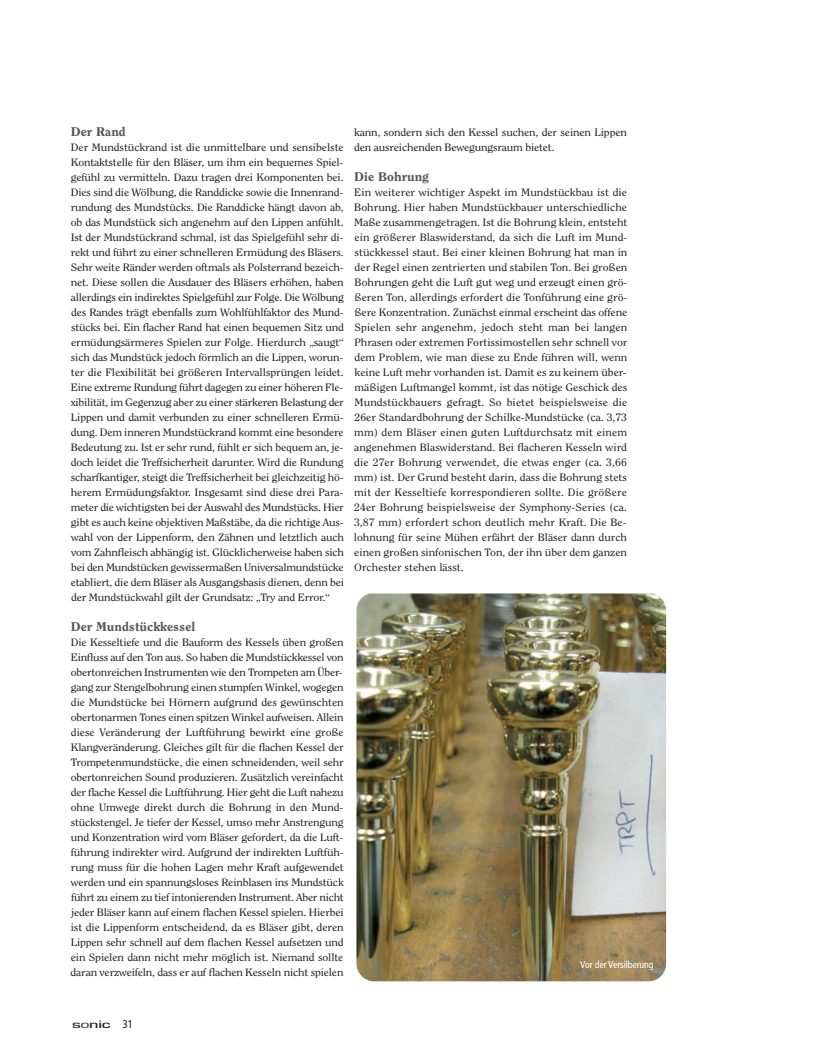
<style>
.page{position:relative;width:815px;height:1064px;background:#fff}
.page>*{position:absolute;margin:0;border:0;box-sizing:border-box;transform-origin:0 0}
.t1{font:800 12.5px "Clearface Std";color:#57585a;scale:1.1 1}
.t2{font:500 11.25px "Eurostile T";letter-spacing:-.02em;color:#231f20;scale:1.6 1}
.t3{font:10.62px/15px "Clearface Std";letter-spacing:-.015em;color:#231f20;text-align:justify;scale:1.1 1}
.t4{font:condensed 10px "Frutiger LT Std";letter-spacing:-.015em;color:#fff}
.s1{color:#57585a}
.s2{font-family:"Frutiger LT Std";font-weight:400;font-stretch:condensed}
</style>
<div class="page">
<img style="left:356px;top:593px;width:310px;height:388px">
<p class="t1" style="left:71px;top:126px;width:51px">Der Rand</p>
<p class="t3" style="left:71px;top:140px;width:250px">Der Mundstückrand ist die unmittelbare und sensibelste Kontaktstelle für den Bläser, um ihm ein bequemes Spiel&shy;gefühl zu vermitteln. Dazu tragen drei Komponenten bei.<br>Dies sind die Wölbung, die Randdicke sowie die Innenrand&shy;rundung des Mundstücks. Die Randdicke hängt davon ab, ob das Mundstück sich angenehm auf den Lippen anfühlt.<br>Ist der Mundstückrand schmal, ist das Spielgefühl sehr di&shy;rekt und führt zu einer schnelleren Ermüdung des Bläsers.<br>Sehr weite Ränder werden oftmals als Polsterrand bezeich&shy;net. Diese sollen die Ausdauer des Bläsers erhöhen, haben allerdings ein indirektes Spielgefühl zur Folge. Die Wölbung des Randes trägt ebenfalls zum Wohlfühlfaktor des Mund&shy;stücks bei. Ein flacher Rand hat einen bequemen Sitz und ermüdungsärmeres Spielen zur Folge. Hierdurch „saugt“ sich das Mundstück jedoch förmlich an die Lippen, worun&shy;ter die Flexibilität bei größeren Intervallsprüngen leidet.<br>Eine extreme Rundung führt dagegen zu einer höheren Fle&shy;xibilität, im Gegenzug aber zu einer stärkeren Belastung der Lippen und damit verbunden zu einer schnelleren Ermü&shy;dung. Dem inneren Mundstückrand kommt eine besondere Bedeutung zu. Ist er sehr rund, fühlt er sich bequem an, je&shy;doch leidet die Treffsicherheit darunter. Wird die Rundung scharfkantiger, steigt die Treffsicherheit bei gleichzeitig hö&shy;herem Ermüdungsfaktor. Insgesamt sind diese drei Para&shy;meter die wichtigsten bei der Auswahl des Mundstücks. Hier gibt es auch keine objektiven Maßstäbe, da die richtige Aus&shy;wahl von der Lippenform, den Zähnen und letztlich auch vom Zahnfleisch abhängig ist. Glücklicherweise haben sich bei den Mundstücken gewissermaßen Universalmundstücke etabliert, die dem Bläser als Ausgangsbasis dienen, denn bei der Mundstückwahl gilt der Grundsatz: „Try and Error.“</p>
<p class="t1" style="left:71px;top:621px;width:115px">Der Mundstückkessel</p>
<p class="t3" style="left:71px;top:635px;width:250px">Die Kesseltiefe und die Bauform des Kessels üben großen Einfluss auf den Ton aus. So haben die Mundstückkessel von obertonreichen Instrumenten wie den Trompeten am Über&shy;gang zur Stengelbohrung einen stumpfen Winkel, wogegen die Mundstücke bei Hörnern aufgrund des gewünschten obertonarmen Tones einen spitzen Winkel aufweisen. Allein diese Veränderung der Luftführung bewirkt eine große Klangveränderung. Gleiches gilt für die flachen Kessel der Trompetenmundstücke, die einen schneidenden, weil sehr obertonreichen Sound produzieren. Zusätzlich vereinfacht der flache Kessel die Luftführung. Hier geht die Luft nahezu ohne Umwege direkt durch die Bohrung in den Mund&shy;stückstengel. Je tiefer der Kessel, umso mehr Anstrengung und Konzentration wird vom Bläser gefordert, da die Luft&shy;führung indirekter wird. Aufgrund der indirekten Luftfüh&shy;rung muss für die hohen Lagen mehr Kraft aufgewendet werden und ein spannungsloses Reinblasen ins Mundstück führt zu einem zu tief intonierenden Instrument. Aber nicht jeder Bläser kann auf einem flachen Kessel spielen. Hierbei ist die Lippenform entscheidend, da es Bläser gibt, deren Lippen sehr schnell auf dem flachen Kessel aufsetzen und ein Spielen dann nicht mehr möglich ist. Niemand sollte daran verzweifeln, dass er auf flachen Kesseln nicht spielen</p>
<p class="t3" style="left:354px;top:125px;width:250px">kann, sondern sich den Kessel suchen, der seinen Lippen den ausreichenden Bewegungsraum bietet.</p>
<p class="t1" style="left:354px;top:171px;width:70px">Die Bohrung</p>
<p class="t3" style="left:354px;top:185px;width:250px">Ein weiterer wichtiger Aspekt im Mundstückbau ist die Bohrung. Hier haben Mundstückbauer unterschiedliche Maße zusammengetragen. Ist die Bohrung klein, entsteht ein größerer Blaswiderstand, da sich die Luft im Mund&shy;stückkessel staut. Bei einer kleinen Bohrung hat man in der Regel einen zentrierten und stabilen Ton. Bei großen Bohrungen geht die Luft gut weg und erzeugt einen grö&shy;ßeren Ton, allerdings erfordert die Tonführung eine grö&shy;ßere Konzentration. Zunächst einmal erscheint das offene Spielen sehr angenehm, jedoch steht man bei langen Phrasen oder extremen Fortissimostellen sehr schnell vor dem Problem, wie man diese zu Ende führen will, wenn keine Luft mehr vorhanden ist. Damit es zu keinem über&shy;mäßigen Luftmangel kommt, ist das nötige Geschick des Mundstückbauers gefragt. So bietet beispielsweise die 26er Standardbohrung der Schilke-Mundstücke (ca. 3,73 mm) dem Bläser einen guten Luftdurchsatz mit einem angenehmen Blaswiderstand. Bei flacheren Kesseln wird die 27er Bohrung verwendet, die etwas enger (ca. 3,66 mm) ist. Der Grund besteht darin, dass die Bohrung stets mit der Kesseltiefe korrespondieren sollte. Die größere 24er Bohrung beispielsweise der Symphony-Series (ca.<br>3,87 mm) erfordert schon deutlich mehr Kraft. Die Be&shy;lohnung für seine Mühen erfährt der Bläser dann durch einen großen sinfonischen Ton, der ihn über dem ganzen Orchester stehen lässt.</p>
<p class="t4" style="left:580px;top:961px;width:75px">Vor der Versilberung</p>
<p class="t2" style="left:72px;top:1017px;width:40px">s<span class="s1">o</span>nic <span class="s2">31</span></p>
</div>
